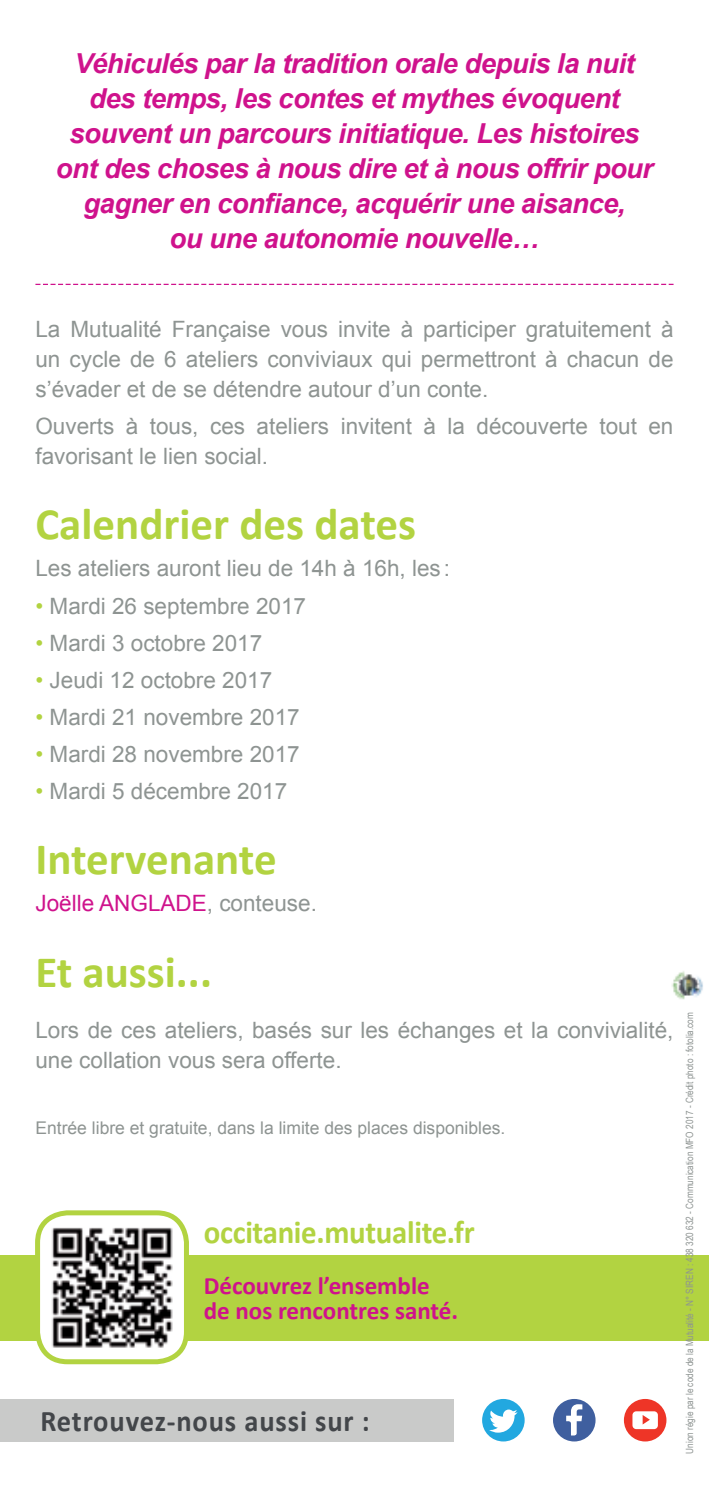
<style>
.page{position:relative;width:709px;height:1489px;background:#fff}
.page>*{position:absolute;margin:0;border:0;box-sizing:border-box;transform-origin:0 0}
.t1{font:700 45px "Calibri";color:#b2d341}
.t2{font:700 32.5px "Calibri";letter-spacing:-.01em;color:#b2d341;scale:.95 1}
.t3{font:700 30px "Calibri";letter-spacing:.03em;color:#43464a;scale:.95 1}
.t4{font:italic 700 27.5px/35px "Arial";letter-spacing:-.02em;color:#cf128c;text-align:center}
.t5{font:700 25px/25px "Calibri";color:#cf128c}
.t6{font:22.5px/30px "Arial";color:#8e9492}
.t7{font:22.5px "Arial";color:#cf128c}
.t8{font:17.5px "Arial";color:#8e9492}
.t9{font:10px "Arial Narrow";color:#8e9492}
.s1{color:#b2d341}
.s2{color:#8e9492}
</style>
<div class="page">
<div style="left:0;top:1255px;width:709px;height:85px;background:#b2d341"></div>
<svg style="left:35px;top:284px;width:638px;height:1px"></svg>
<div style="left:0;top:1398px;width:454px;height:43px;background:#c9cac9"></div>
<img style="left:671px;top:971px;width:32px;height:29px">
<img style="left:41px;top:1216px;width:145px;height:145px">
<div style="left:35px;top:1210px;width:154px;height:154px;border:5px solid #b2d341;border-radius:30px"></div>
<div style="left:553px;top:1398px;width:42px;height:43px;background:#3f5f9f;border-radius:50%"></div>
<svg style="left:566px;top:1404px;width:16px;height:31px"></svg>
<div style="left:482px;top:1398px;width:42px;height:43px;background:#22a8e0;border-radius:50%"></div>
<svg style="left:489px;top:1409px;width:28px;height:23px"></svg>
<div style="left:624px;top:1398px;width:42px;height:43px;background:#ee3527;border-radius:50%"></div>
<svg style="left:632px;top:1411px;width:26px;height:17px"></svg>
<p class="t4" style="left:56px;top:47px;width:599px">Véhiculés par la tradition orale depuis la nuit des temps, les contes et mythes évoquent souvent un parcours initiatique. Les histoires ont des choses à nous dire et à nous offrir pour gagner en confiance, acquérir une aisance,<br>ou une autonomie nouvelle…</p>
<p class="t6" style="left:35px;top:314px;width:639px;text-align:justify">La Mutualité Française vous invite à participer gratuitement à un cycle de 6 ateliers conviviaux qui permettront à chacun de s’évader et de se détendre autour d’un conte.</p>
<p class="t6" style="left:35px;top:411px;width:639px">Ouverts à tous, ces ateliers invitent à la découverte tout en favorisant le lien social.</p>
<h1 class="t1" style="left:35px;top:495px;width:382px">Calendrier des dates</h1>
<p class="t6" style="left:35px;top:553px;width:416px">Les ateliers auront lieu de 14h à 16h, les :</p>
<p class="t6" style="left:35px;top:591px;width:272px"><span class="s1">•</span> Mardi 26 septembre 2017</p>
<p class="t6" style="left:35px;top:628px;width:228px"><span class="s1">•</span> Mardi 3 octobre 2017</p>
<p class="t6" style="left:35px;top:665px;width:238px"><span class="s1">•</span> Jeudi 12 octobre 2017</p>
<p class="t6" style="left:35px;top:702px;width:266px"><span class="s1">•</span> Mardi 21 novembre 2017</p>
<p class="t6" style="left:35px;top:739px;width:266px"><span class="s1">•</span> Mardi 28 novembre 2017</p>
<p class="t6" style="left:35px;top:776px;width:253px"><span class="s1">•</span> Mardi 5 décembre 2017</p>
<h1 class="t1" style="left:35px;top:830px;width:243px">Intervenante</h1>
<p class="t7" style="left:35px;top:888px;width:283px">Joëlle ANGLADE<span class="s2">, conteuse.</span></p>
<h1 class="t1" style="left:35px;top:943px;width:178px">Et aussi...</h1>
<p class="t6" style="left:35px;top:1015px;width:639px">Lors de ces ateliers, basés sur les échanges et la convivialité, une collation vous sera offerte.</p>
<p class="t8" style="left:35px;top:1115px;width:471px">Entrée libre et gratuite, dans la limite des places disponibles.</p>
<h2 class="t2" style="left:204px;top:1210px;width:287px">occitanie.mutualite.fr</h2>
<p class="t5" style="left:204px;top:1272px;width:256px">Découvrez l’ensemble de nos rencontres santé.</p>
<h3 class="t3" style="left:40px;top:1402px;width:348px">Retrouvez-nous aussi sur :</h3>
<p class="t9" style="left:682px;top:1453px;width:443px;rotate:-90deg">Union régie par le code de la Mutualité - N° SIREN : 438 320 632 - Communication MFO 2017 - Crédit photo : fotolia.com</p>
</div>
